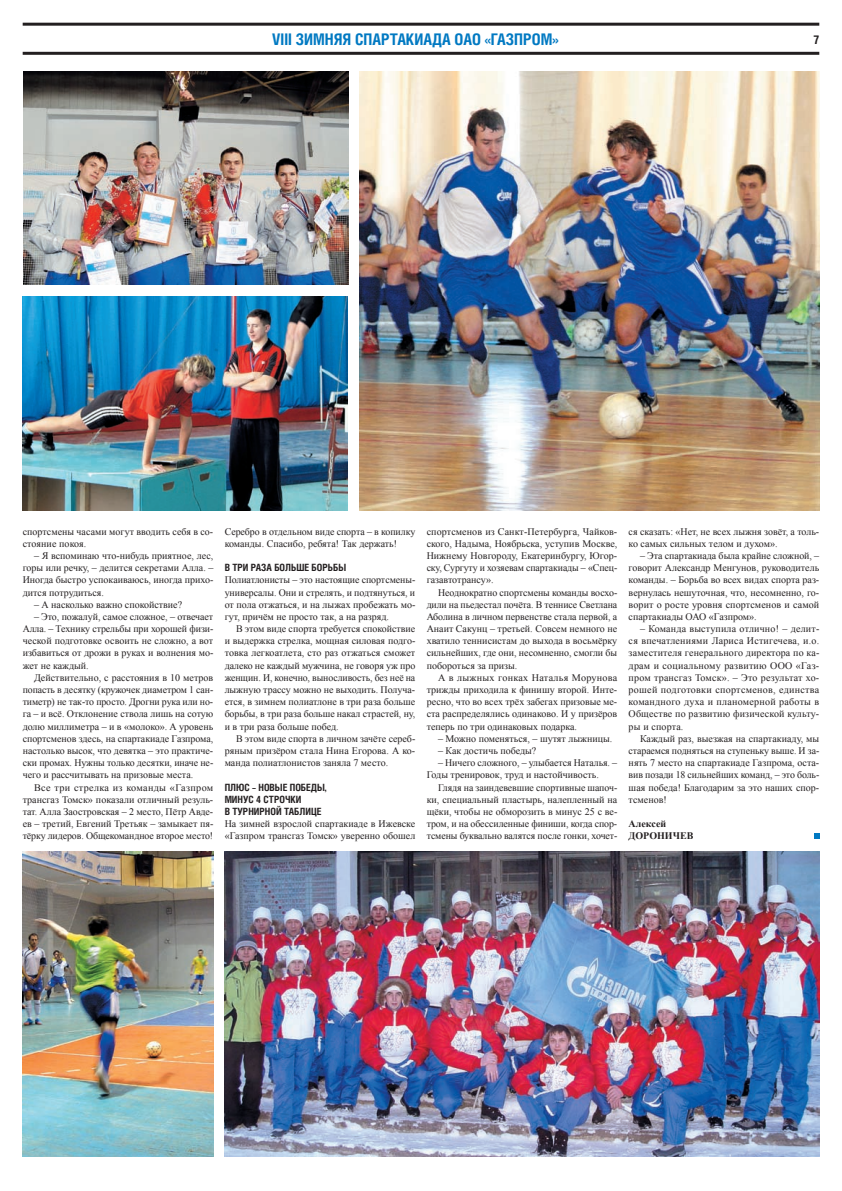
<style>
.page{position:relative;width:842px;height:1191px;background:#fff}
.page>*{position:absolute;margin:0;border:0;box-sizing:border-box;transform-origin:0 0}
.t1{font:700 16px "Helios Cond";color:#0079c2}
.t2{font:700 12px "Helios Cond";color:#231f20}
.t3{font:10px/12.2px "Times New Roman";color:#231f20;text-align:justify}
.t4{font:700 10px/12.2px "Helios Cond";color:#231f20}
.t5{font:700 10px/12.2px "Times New Roman";color:#231f20}
</style>
<div class="page">
<hr style="left:23px;top:23px;width:796px;height:3px;background:#231f20">
<hr style="left:23px;top:52px;width:796px;height:3px;background:#231f20">
<img style="left:23px;top:297px;width:325px;height:213px">
<img style="left:359px;top:71px;width:460px;height:439px">
<img style="left:24px;top:71px;width:324px;height:214px">
<svg style="left:814px;top:833px;width:5px;height:6px"></svg>
<img style="left:225px;top:851px;width:594px;height:305px">
<img style="left:23px;top:851px;width:190px;height:305px">
<h1 class="t1" style="left:272px;top:30px;width:192px">VIII зимняя спартакиада ОАО</h1>
<h1 class="t1" style="left:485px;top:30px;width:75px">«Газпром»</h1>
<p class="t2" style="left:813px;top:32px;width:7px">7</p>
<p class="t3" style="left:23px;top:525px;width:192px">спортсмены часами могут вводить себя в со&shy;стояние покоя.</p>
<p class="t3" style="left:23px;top:549px;width:192px;text-indent:11px">– Я вспоминаю что-нибудь приятное, лес, горы или речку, – делится секретами Алла. – Иногда быстро успокаиваюсь, иногда прихо&shy;дится потрудиться.</p>
<p class="t3" style="left:34px;top:598px;width:150px">– А насколько важно спокойствие?</p>
<p class="t3" style="left:23px;top:610px;width:192px;text-indent:11px">– Это, пожалуй, самое сложное, – отвечает Алла. – Технику стрельбы при хорошей физи&shy;ческой подготовке освоить не сложно, а вот избавиться от дрожи в руках и волнения мо&shy;жет не каждый.</p>
<p class="t3" style="left:23px;top:671px;width:192px;text-indent:11px">Действительно, с расстояния в 10 метров попасть в десятку (кружочек диаметром 1 сан&shy;тиметр) не так-то просто. Дрогни рука или но&shy;га – и всё. Отклонение ствола лишь на сотую долю миллиметра – и в «молоко». А уровень спортсменов здесь, на спартакиаде Газпрома, настолько высок, что девятка – это практиче&shy;ски промах. Нужны только десятки, иначе не&shy;чего и рассчитывать на призовые места.</p>
<p class="t3" style="left:23px;top:781px;width:192px;text-indent:11px">Все три стрелка из команды «Газпром трансгаз Томск» показали отличный резуль&shy;тат. Алла Заостровская – 2 место, Пётр Авде&shy;ев – третий, Евгений Третьяк – замыкает пя&shy;тёрку лидеров. Общекомандное второе место!</p>
<p class="t3" style="left:225px;top:525px;width:192px">Серебро в отдельном виде спорта – в копилку команды. Спасибо, ребята! Так держать!</p>
<p class="t4" style="left:225px;top:561px;width:111px">В три раза больше борьбы</p>
<p class="t3" style="left:225px;top:574px;width:192px">Полиатлонисты – это настоящие спортсмены&shy;универсалы. Они и стрелять, и подтянуться, и от пола отжаться, и на лыжах пробежать мо&shy;гут, причём не просто так, а на разряд.</p>
<p class="t3" style="left:225px;top:622px;width:192px;text-indent:11px">В этом виде спорта требуется спокойствие и выдержка стрелка, мощная силовая подго&shy;товка легкоатлета, сто раз отжаться сможет далеко не каждый мужчина, не говоря уж про женщин. И, конечно, выносливость, без неё на лыжную трассу можно не выходить. Получа&shy;ется, в зимнем полиатлоне в три раза больше борьбы, в три раза больше накал страстей, ну, и в три раза больше побед.</p>
<p class="t3" style="left:225px;top:732px;width:192px;text-indent:11px">В этом виде спорта в личном зачёте сереб&shy;ряным призёром стала Нина Егорова. А ко&shy;манда полиатлонистов заняла 7 место.</p>
<p class="t4" style="left:225px;top:780px;width:103px">Плюс – новые победы, минус 4 строчки<br>в турнирной таблице</p>
<p class="t3" style="left:225px;top:817px;width:192px">На зимней взрослой спартакиаде в Ижевске «Газпром трансгаз Томск» уверенно обошел</p>
<p class="t3" style="left:427px;top:525px;width:192px">спортсменов из Санкт-Петербурга, Чайков&shy;ского, Надыма, Ноябрьска, уступив Москве, Нижнему Новгороду, Екатеринбургу, Югор&shy;ску, Сургуту и хозяевам спартакиады – «Спец&shy;газавтотрансу».</p>
<p class="t3" style="left:427px;top:586px;width:192px;text-indent:11px">Неоднократно спортсмены команды восхо&shy;дили на пьедестал почёта. В теннисе Светлана Аболина в личном первенстве стала первой, а Анаит Сакунц – третьей. Совсем немного не хватило теннисистам до выхода в восьмёрку сильнейших, где они, несомненно, смогли бы побороться за призы.</p>
<p class="t3" style="left:427px;top:671px;width:192px;text-indent:11px">А в лыжных гонках Наталья Морунова трижды приходила к финишу второй. Инте&shy;ресно, что во всех трёх забегах призовые ме&shy;ста распределялись одинаково. И у призёров теперь по три одинаковых подарка.</p>
<p class="t3" style="left:438px;top:732px;width:176px">– Можно поменяться, – шутят лыжницы.</p>
<p class="t3" style="left:438px;top:744px;width:100px">– Как достичь победы?</p>
<p class="t3" style="left:427px;top:756px;width:192px;text-indent:11px">– Ничего сложного, – улыбается Наталья. –<br>Годы тренировок, труд и настойчивость.</p>
<p class="t3" style="left:427px;top:781px;width:192px;text-indent:11px">Глядя на заиндевевшие спортивные шапоч&shy;ки, специальный пластырь, налепленный на щёки, чтобы не обморозить в минус 25 с ве&shy;тром, и на обессиленные финиши, когда спор&shy;тсмены буквально валятся после гонки, хочет-</p>
<p class="t3" style="left:629px;top:525px;width:192px">ся сказать: «Нет, не всех лыжня зовёт, а толь&shy;ко самых сильных телом и духом».</p>
<p class="t3" style="left:629px;top:549px;width:192px;text-indent:11px">– Эта спартакиада была крайне сложной, – говорит Александр Менгунов, руководитель команды. – Борьба во всех видах спорта раз&shy;вернулась нешуточная, что, несомненно, го&shy;ворит о росте уровня спортсменов и самой спартакиады ОАО «Газпром».</p>
<p class="t3" style="left:629px;top:622px;width:192px;text-indent:11px">– Команда выступила отлично! – делит&shy;ся впечатлениями Лариса Истигечева, и.о. заместителя генерального директора по ка&shy;драм и социальному развитию ООО «Газ&shy;пром трансгаз Томск». – Это результат хо&shy;рошей подготовки спортсменов, единства командного духа и планомерной работы в Обществе по развитию физической культу&shy;ры и спорта.</p>
<p class="t3" style="left:629px;top:732px;width:192px;text-indent:11px">Каждый раз, выезжая на спартакиаду, мы стараемся подняться на ступеньку выше. И за&shy;нять 7 место на спартакиаде Газпрома, оста&shy;вив позади 18 сильнейших команд, – это боль&shy;шая победа! Благодарим за это наших спор&shy;тсменов!</p>
<p class="t5" style="left:629px;top:817px;width:57px">Алексей<br>ДОРОНИЧЕВ</p>
</div>
